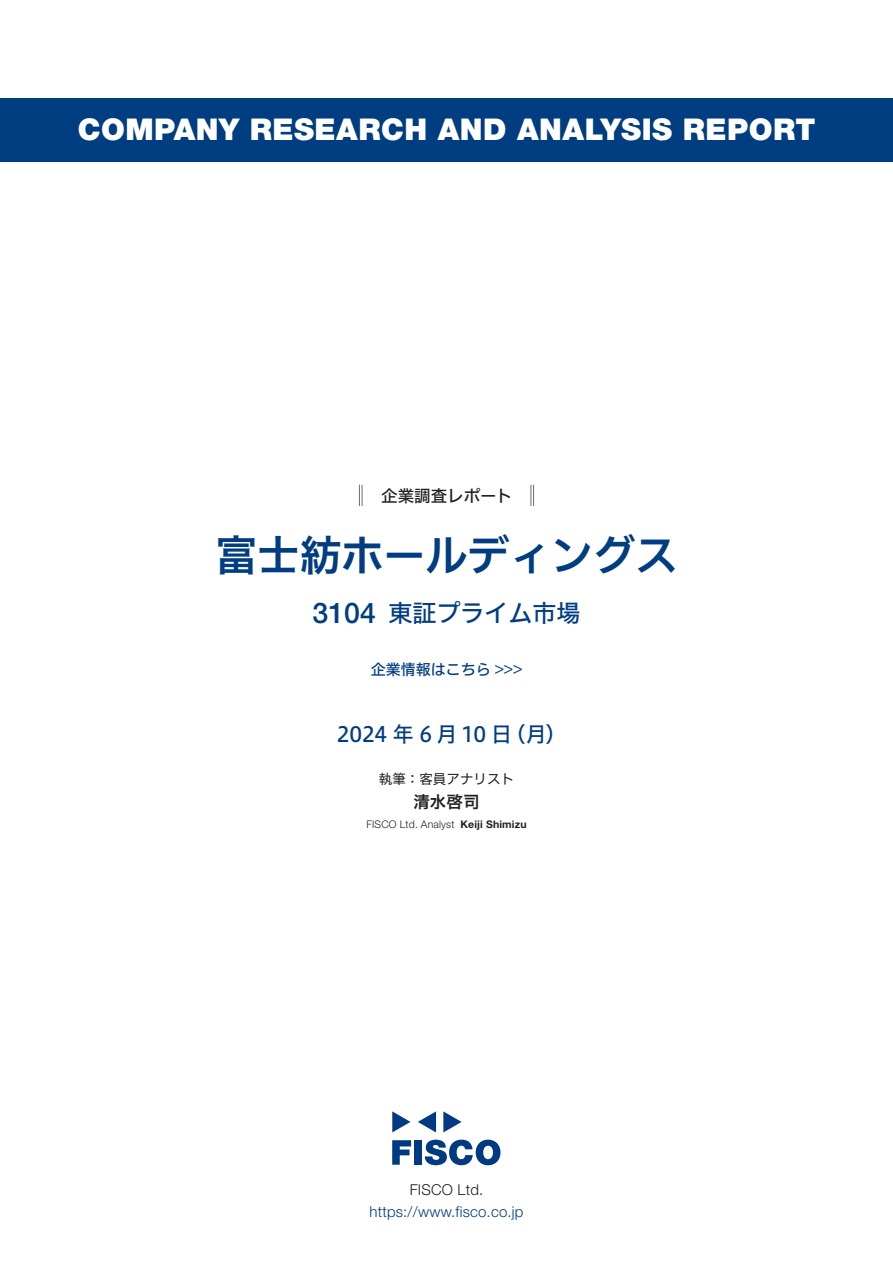
<style>
.page{position:relative;width:893px;height:1263px;background:#fff}
.page>*{position:absolute;margin:0;border:0;box-sizing:border-box;transform-origin:0 0}
.t1{font:42px "Hiragino UD Sans F Std N W6";color:#003d81}
.t2{font:900 30px "Helvetica Neue LT Std";letter-spacing:.015em;color:#fff}
.t3{font:500 28.5px "Helvetica Neue LT Std";color:#003d81}
.t4{font:24px "Hiragino UD Sans F Std N W5";color:#003d81}
.t5{font:21px "Hiragino UD Sans F Std N W5";letter-spacing:-.015em;color:#003d81}
.t6{font:16.5px "Hiragino UD Sans F Std N W5";color:#231f20}
.t7{font:16.5px "Hiragino UD Sans F Std N W6";color:#231f20}
.t8{font:300 15px "Helvetica Neue LT Std";letter-spacing:.015em;color:#003d81}
.t9{font:15px "Hiragino UD Sans F Std N W5";color:#003d81}
.t10{font:300 15px "Helvetica Neue LT Std";letter-spacing:.015em;color:#231f20}
.t11{font:13.5px "Hiragino UD Sans F Std N W4";color:#231f20}
.t12{font:300 10.5px "Helvetica Neue LT Std";letter-spacing:.015em;color:#231f20}
.t13{font:700 10.5px "Helvetica Neue LT Std";letter-spacing:.015em;color:#231f20}
</style>
<div class="page">
<svg style="left:392px;top:1140px;width:19px;height:25px"></svg>
<div style="left:414px;top:1140px;width:8px;height:25px;background:#003a83"></div>
<svg style="left:425px;top:1139px;width:75px;height:26px"></svg>
<svg style="left:392px;top:1111px;width:18px;height:21px"></svg>
<svg style="left:443px;top:1111px;width:19px;height:21px"></svg>
<svg style="left:418px;top:1111px;width:18px;height:21px"></svg>
<div style="left:0;top:98px;width:893px;height:64px;background:#003d81"></div>
<svg style="left:359px;top:485px;width:4px;height:21px"></svg>
<svg style="left:531px;top:485px;width:3px;height:21px"></svg>
<p class="t2" style="left:78px;top:112px;width:739px">COMPANY RESEARCH AND ANALYSIS REPORT</p>
<p class="t6" style="left:365px;top:483px;width:149px">　企業調査レポート</p>
<h1 class="t1" style="left:215px;top:523px;width:464px">富士紡ホールディングス</h1>
<p class="t3" style="left:313px;top:596px;width:65px">3104</p>
<p class="t4" style="left:388px;top:594px;width:193px">東証プライム市場</p>
<p class="t9" style="left:371px;top:658px;width:153px">企業情報はこちら &lt;&lt;&lt;</p>
<p class="t5" style="left:337px;top:718px;width:177px">2024 年 6 月 10 日</p>
<p class="t5" style="left:505px;top:718px;width:63px">（月(</p>
<p class="t11" style="left:379px;top:768px;width:137px">執筆：客員アナリスト</p>
<p class="t7" style="left:413px;top:789px;width:67px">清水啓司</p>
<p class="t13" style="left:460px;top:818px;width:68px">Keiji Shimizu</p>
<p class="t12" style="left:366px;top:818px;width:90px">FISCO Ltd. Analyst</p>
<p class="t10" style="left:410px;top:1180px;width:75px">FISCO Ltd.</p>
<p class="t8" style="left:369px;top:1202px;width:156px">https://www.fisco.co j p.</p>
</div>
